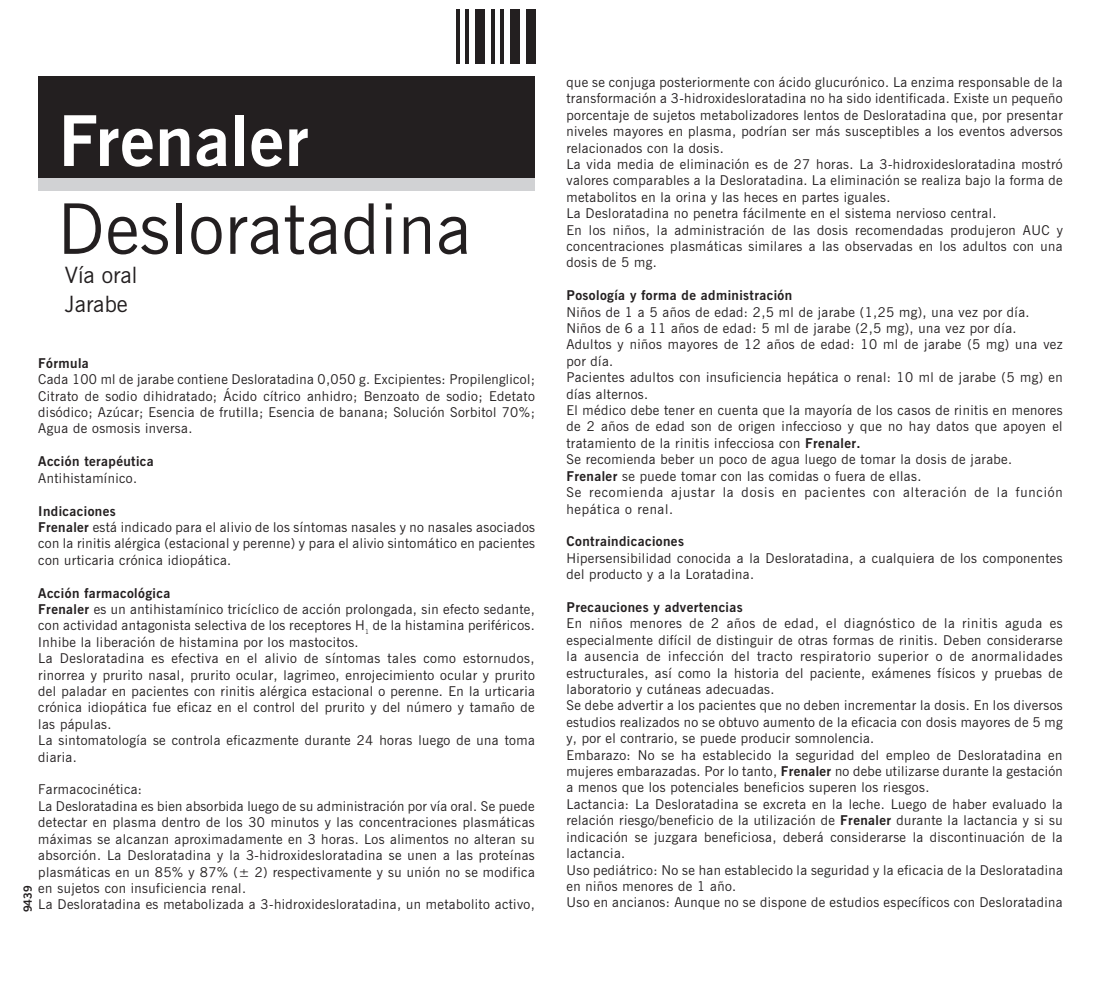
<style>
.page{position:relative;width:1101px;height:989px;background:#fff}
.page>*{position:absolute;margin:0;border:0;box-sizing:border-box;transform-origin:0 0}
.t1{font:69.75px "News Gothic BT";letter-spacing:.01em;color:#231f20}
.t2{font:700 69.75px "News Gothic BT";letter-spacing:.01em;color:#fff}
.t3{font:22.5px/28.8px "News Gothic BT";color:#231f20}
.t4{font:13.5px/16.4px "News Gothic BT";letter-spacing:.03em;color:#231f20}
.t5{font:700 13.5px "News Gothic BT";letter-spacing:.03em;color:#231f20}
.t6{font:700 11.25px "News Gothic BT";color:#231f20}
.s1{font-weight:700}
</style>
<div class="page">
<div style="left:38px;top:77px;width:496px;height:102px;background:#231f20"></div>
<div style="left:38px;top:179px;width:496px;height:12px;background:#d1d2d4"></div>
<div style="left:475px;top:10px;width:9px;height:54px;background:#231f20"></div>
<hr style="left:465px;top:10px;width:4px;height:54px;background:#231f20">
<hr style="left:491px;top:10px;width:3px;height:54px;background:#231f20">
<hr style="left:456px;top:10px;width:3px;height:54px;background:#231f20">
<div style="left:510px;top:10px;width:9px;height:54px;background:#231f20"></div>
<div style="left:526px;top:10px;width:9px;height:54px;background:#231f20"></div>
<hr style="left:500px;top:10px;width:4px;height:54px;background:#231f20">
<h1 class="t2" style="left:59px;top:99px;width:252px">Frenaler</h1>
<h1 class="t1" style="left:58px;top:187px;width:415px">Desloratadina</h1>
<h2 class="t3" style="left:65px;top:260px;width:74px">Vía oral<br>Jarabe</h2>
<p class="t5" style="left:38px;top:355px;width:52px">Fórmula</p>
<p class="t4" style="left:38px;top:371px;width:498px;text-align:justify">Cada 100 ml de jarabe contiene Desloratadina 0,050 g. Excipientes: Propilenglicol; Citrato de sodio dihidratado; Ácido cítrico anhidro; Benzoato de sodio; Edetato disódico; Azúcar; Esencia de frutilla; Esencia de banana; Solución Sorbitol 70%; Agua de osmosis inversa.</p>
<p class="t5" style="left:38px;top:453px;width:117px">Acción terapéutica</p>
<p class="t4" style="left:38px;top:469px;width:100px">Antihistamínico.</p>
<p class="t4" style="left:38px;top:502px;width:498px"><span class="s1">Indicaciones<br>Frenaler</span> está indicado para el alivio de los síntomas nasales y no nasales asociados con la rinitis alérgica (estacional y perenne) y para el alivio sintomático en pacientes con urticaria crónica idiopática.</p>
<p class="t4" style="left:38px;top:584px;width:498px"><span class="s1">Acción farmacológica<br>Frenaler</span> es un antihistamínico tricíclico de acción prolongada, sin efecto sedante, con actividad antagonista selectiva de los receptores H<sub>1</sub> de la histamina periféricos.<br>Inhibe la liberación de histamina por los mastocitos.<br>La Desloratadina es efectiva en el alivio de síntomas tales como estornudos, rinorrea y prurito nasal, prurito ocular, lagrimeo, enrojecimiento ocular y prurito del paladar en pacientes con rinitis alérgica estacional o perenne. En la urticaria crónica idiopática fue eficaz en el control del prurito y del número y tamaño de las pápulas.<br>La sintomatología se controla eficazmente durante 24 horas luego de una toma diaria.</p>
<p class="t4" style="left:38px;top:781px;width:498px">Farmacocinética:<br>La Desloratadina es bien absorbida luego de su administración por vía oral. Se puede detectar en plasma dentro de los 30 minutos y las concentraciones plasmáticas máximas se alcanzan aproximadamente en 3 horas. Los alimentos no alteran su absorción. La Desloratadina y la 3-hidroxidesloratadina se unen a las proteínas plasmáticas en un 85% y 87% (± 2) respectivamente y su unión no se modifica en sujetos con insuficiencia renal.<br>La Desloratadina es metabolizada a 3-hidroxidesloratadina, un metabolito activo,</p>
<p class="t6" style="left:21px;top:912px;width:29px;rotate:-90deg">9439</p>
<p class="t4" style="left:566px;top:74px;width:498px">que se conjuga posteriormente con ácido glucurónico. La enzima responsable de la transformación a 3-hidroxidesloratadina no ha sido identificada. Existe un pequeño porcentaje de sujetos metabolizadores lentos de Desloratadina que, por presentar niveles mayores en plasma, podrían ser más susceptibles a los eventos adversos relacionados con la dosis.<br>La vida media de eliminación es de 27 horas. La 3-hidroxidesloratadina mostró valores comparables a la Desloratadina. La eliminación se realiza bajo la forma de metabolitos en la orina y las heces en partes iguales.<br>La Desloratadina no penetra fácilmente en el sistema nervioso central.<br>En los niños, la administración de las dosis recomendadas produjeron AUC y concentraciones plasmáticas similares a las observadas en los adultos con una dosis de 5 mg.</p>
<p class="t5" style="left:566px;top:287px;width:227px">Posología y forma de administración</p>
<p class="t4" style="left:566px;top:303px;width:498px">Niños de 1 a 5 años de edad: 2,5 ml de jarabe (1,25 mg), una vez por día.<br>Niños de 6 a 11 años de edad: 5 ml de jarabe (2,5 mg), una vez por día.<br>Adultos y niños mayores de 12 años de edad: 10 ml de jarabe (5 mg) una vez por día.<br>Pacientes adultos con insuficiencia hepática o renal: 10 ml de jarabe (5 mg) en días alternos.<br>El médico debe tener en cuenta que la mayoría de los casos de rinitis en menores de 2 años de edad son de origen infeccioso y que no hay datos que apoyen el tratamiento de la rinitis infecciosa con <span class="s1">Frenaler.<br></span>Se recomienda beber un poco de agua luego de tomar la dosis de jarabe.<br><span class="s1">Frenaler</span> se puede tomar con las comidas o fuera de ellas.<br>Se recomienda ajustar la dosis en pacientes con alteración de la función hepática o renal.</p>
<p class="t5" style="left:566px;top:533px;width:119px">Contraindicaciones</p>
<p class="t4" style="left:566px;top:549px;width:498px">Hipersensibilidad conocida a la Desloratadina, a cualquiera de los componentes del producto y a la Loratadina.</p>
<p class="t5" style="left:566px;top:599px;width:178px">Precauciones y advertencias</p>
<p class="t4" style="left:566px;top:615px;width:498px">En niños menores de 2 años de edad, el diagnóstico de la rinitis aguda es especialmente difícil de distinguir de otras formas de rinitis. Deben considerarse la ausencia de infección del tracto respiratorio superior o de anormalidades estructurales, así como la historia del paciente, exámenes físicos y pruebas de laboratorio y cutáneas adecuadas.<br>Se debe advertir a los pacientes que no deben incrementar la dosis. En los diversos estudios realizados no se obtuvo aumento de la eficacia con dosis mayores de 5 mg y, por el contrario, se puede producir somnolencia.<br>Embarazo: No se ha establecido la seguridad del empleo de Desloratadina en mujeres embarazadas. Por lo tanto, <span class="s1">Frenaler</span> no debe utilizarse durante la gestación a menos que los potenciales beneficios superen los riesgos.<br>Lactancia: La Desloratadina se excreta en la leche. Luego de haber evaluado la relación riesgo/beneficio de la utilización de <span class="s1">Frenaler</span> durante la lactancia y si su indicación se juzgara beneficiosa, deberá considerarse la discontinuación de la lactancia.<br>Uso pediátrico: No se han establecido la seguridad y la eficacia de la Desloratadina en niños menores de 1 año.<br>Uso en ancianos: Aunque no se dispone de estudios específicos con Desloratadina</p>
</div>
